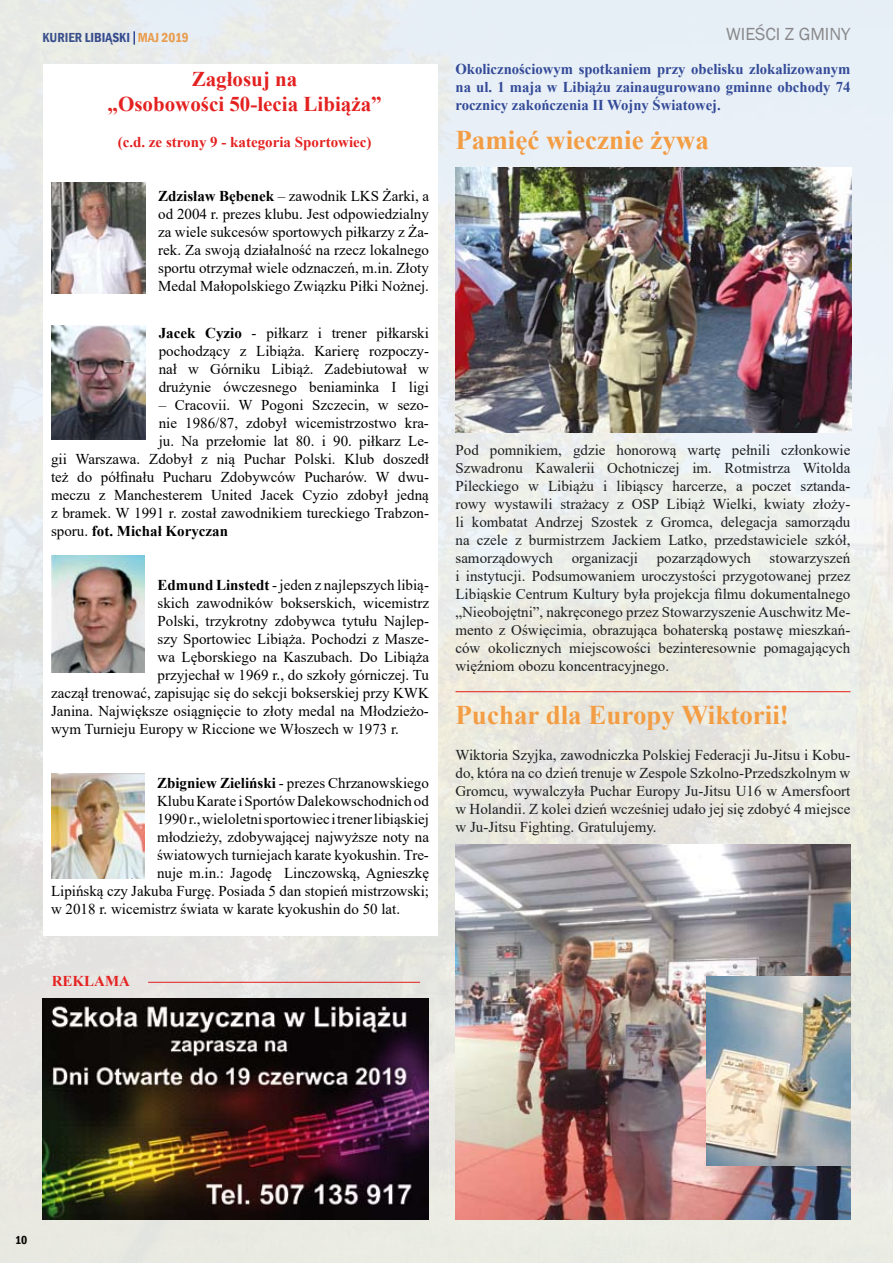
<style>
.page{position:relative;width:893px;height:1263px;background:#fff}
.page>*{position:absolute;margin:0;border:0;box-sizing:border-box;transform-origin:0 0}
.t1{font:700 27px "Times New Roman";color:#f39d44}
.t2{font:700 21px/25.2px "Times New Roman";color:#e42121;text-align:center}
.t3{font:18px "Franklin Gothic";color:#88888a}
.t4{font:15px/18px "Times New Roman";color:#000;text-align:justify}
.t5{font:15px/18px "Times New Roman";color:#1c1e21;text-align:justify}
.t6{font:700 15px/18px "Times New Roman";color:#334a97;text-align:justify}
.t7{font:700 15px "Times New Roman";color:#e42121}
.t8{font:700 15px "Times New Roman";color:#000}
.t9{font:700 15px "Times New Roman";color:#e42322}
.t10{font:600 condensed 13.5px "Franklin Gothic";color:#304996}
.t11{font:600 condensed 12px "Franklin Gothic";color:#000}
.s1{color:#f39c43}
.s2{font-weight:700}
.s3{font-weight:400}
</style>
<div class="page">
<img style="left:0;top:0;width:893px;height:1263px">
<svg style="left:133px;top:31px;width:2px;height:14px"></svg>
<div style="left:43px;top:64px;width:394px;height:871px;background:#fff"></div>
<img style="left:52px;top:182px;width:93px;height:112px">
<img style="left:52px;top:325px;width:94px;height:115px">
<img style="left:52px;top:555px;width:93px;height:117px">
<img style="left:51px;top:773px;width:93px;height:105px">
<img style="left:43px;top:998px;width:386px;height:221px">
<hr style="left:148px;top:982px;width:272px;height:1px;background:#e31b19">
<img style="left:455px;top:168px;width:396px;height:265px">
<hr style="left:455px;top:691px;width:395px;height:1px;background:#e31b19">
<img style="left:455px;top:845px;width:395px;height:374px">
<img style="left:707px;top:977px;width:143px;height:189px">
<p class="t10" style="left:43px;top:29px;width:148px">KURIER LIBIĄSKI <span class="s1">MAJ 2019</span></p>
<h2 class="t2" style="left:108px;top:66px;width:276px">Zagłosuj na<br>„Osobowości 50-lecia Libiąża”</h2>
<p class="t7" style="left:118px;top:131px;width:255px">(c.d. ze strony 9 - kategoria Sportowiec)</p>
<p class="t4" style="left:158px;top:186px;width:272px"><span class="s2">Zdzisław Bębenek</span> – zawodnik LKS Żarki, a od 2004 r. prezes klubu. Jest odpowiedzialny za wiele sukcesów sportowych piłkarzy z Ża&shy;rek. Za swoją działalność na rzecz lokalnego sportu otrzymał wiele odznaczeń, m.in. Złoty Medal Małopolskiego Związku Piłki Nożnej.</p>
<p class="t4" style="left:159px;top:323px;width:272px"><span class="s2">Jacek Cyzio</span> - piłkarz i trener piłkarski pochodzący z Libiąża. Karierę rozpoczy&shy;nał w Górniku Libiąż. Zadebiutował w drużynie ówczesnego beniaminka I ligi</p>
<p class="t4" style="left:159px;top:395px;width:272px">– Cracovii. W Pogoni Szczecin, w sezo-</p>
<p class="t4" style="left:159px;top:413px;width:272px">nie 1986/87, zdobył wicemistrzostwo kra-</p>
<p class="t4" style="left:159px;top:431px;width:272px">ju. Na przełomie lat 80. i 90. piłkarz Le-</p>
<p class="t4" style="left:51px;top:449px;width:379px">gii Warszawa. Zdobył z nią Puchar Polski. Klub doszedł</p>
<p class="t4" style="left:51px;top:467px;width:379px">też do półfinału Pucharu Zdobywców Pucharów. W dwu-</p>
<p class="t4" style="left:51px;top:485px;width:379px">meczu z Manchesterem United Jacek Cyzio zdobył jedną</p>
<p class="t4" style="left:51px;top:503px;width:379px">z bramek. W 1991 r. został zawodnikiem tureckiego Trabzon-</p>
<p class="t8" style="left:51px;top:520px;width:179px"><span class="s3">sporu.</span> fot. Michał Koryczan</p>
<p class="t4" style="left:158px;top:575px;width:273px"><span class="s2">Edmund Linstedt</span> - jeden z najlepszych libią-</p>
<p class="t4" style="left:158px;top:593px;width:273px">skich zawodników bokserskich, wicemistrz</p>
<p class="t4" style="left:158px;top:611px;width:273px">Polski, trzykrotny zdobywca tytułu Najlep-</p>
<p class="t4" style="left:158px;top:629px;width:273px">szy Sportowiec Libiąża. Pochodzi z Masze-</p>
<p class="t4" style="left:158px;top:647px;width:273px">wa Lęborskiego na Kaszubach. Do Libiąża</p>
<p class="t4" style="left:158px;top:665px;width:273px">przyjechał w 1969 r., do szkoły górniczej. Tu</p>
<p class="t4" style="left:51px;top:683px;width:379px">zaczął trenować, zapisując się do sekcji bokserskiej przy KWK</p>
<p class="t4" style="left:51px;top:701px;width:379px">Janina. Największe osiągnięcie to złoty medal na Młodzieżo-</p>
<p class="t4" style="left:51px;top:719px;width:350px">wym Turnieju Europy w Riccione we Włoszech w 1973 r.</p>
<p class="t4" style="left:157px;top:773px;width:273px"><span class="s2">Zbigniew Zieliński</span> - prezes Chrzanowskiego</p>
<p class="t4" style="left:157px;top:791px;width:273px">Klubu Karate i Sportów Dalekowschodnich od</p>
<p class="t4" style="left:157px;top:809px;width:273px">1990 r., wieloletni sportowiec i trener libiąskiej</p>
<p class="t4" style="left:157px;top:827px;width:273px">młodzieży, zdobywającej najwyższe noty na</p>
<p class="t4" style="left:157px;top:845px;width:273px">światowych turniejach karate kyokushin. Tre-</p>
<p class="t4" style="left:157px;top:863px;width:273px">nuje m.in.: Jagodę Linczowską, Agnieszkę</p>
<p class="t4" style="left:51px;top:881px;width:379px">Lipińską czy Jakuba Furgę. Posiada 5 dan stopień mistrzowski;</p>
<p class="t4" style="left:51px;top:899px;width:351px">w 2018 r. wicemistrz świata w karate kyokushin do 50 lat.</p>
<p class="t9" style="left:52px;top:970px;width:80px">REKLAMA</p>
<p class="t3" style="left:726px;top:23px;width:126px">WIEŚCI Z GMINY</p>
<p class="t6" style="left:455px;top:59px;width:396px">Okolicznościowym spotkaniem przy obelisku zlokalizowanym na ul. 1 maja w Libiążu zainaugurowano gminne obchody 74 rocznicy zakończenia II Wojny Światowej.</p>
<h1 class="t1" style="left:455px;top:120px;width:255px">Pamięć wiecznie żywa</h1>
<p class="t5" style="left:455px;top:440px;width:396px">Pod pomnikiem, gdzie honorową wartę pełnili członkowie Szwadronu Kawalerii Ochotniczej im. Rotmistrza Witolda Pileckiego w Libiążu i libiąscy harcerze, a poczet sztanda&shy;rowy wystawili strażacy z OSP Libiąż Wielki, kwiaty złoży&shy;li kombatat Andrzej Szostek z Gromca, delegacja samorządu na czele z burmistrzem Jackiem Latko, przedstawiciele szkół, samorządowych organizacji pozarządowych stowarzyszeń i instytucji. Podsumowaniem uroczystości przygotowanej przez Libiąskie Centrum Kultury była projekcja filmu dokumentalnego „Nieobojętni”, nakręconego przez Stowarzyszenie Auschwitz Me&shy;mento z Oświęcimia, obrazująca bohaterską postawę mieszkań&shy;ców okolicznych miejscowości bezinteresownie pomagających więźniom obozu koncentracyjnego.</p>
<h1 class="t1" style="left:455px;top:696px;width:335px">Puchar dla Europy Wiktorii!</h1>
<p class="t5" style="left:455px;top:746px;width:396px">Wiktoria Szyjka, zawodniczka Polskiej Federacji Ju-Jitsu i Kobu&shy;do, która na co dzień trenuje w Zespole Szkolno-Przedszkolnym w Gromcu, wywalczyła Puchar Europy Ju-Jitsu U16 w Amersfoort w Holandii. Z kolei dzień wcześniej udało jej się zdobyć 4 miejsce w Ju-Jitsu Fighting. Gratulujemy.</p>
<p class="t11" style="left:15px;top:1232px;width:14px">10</p>
</div>
